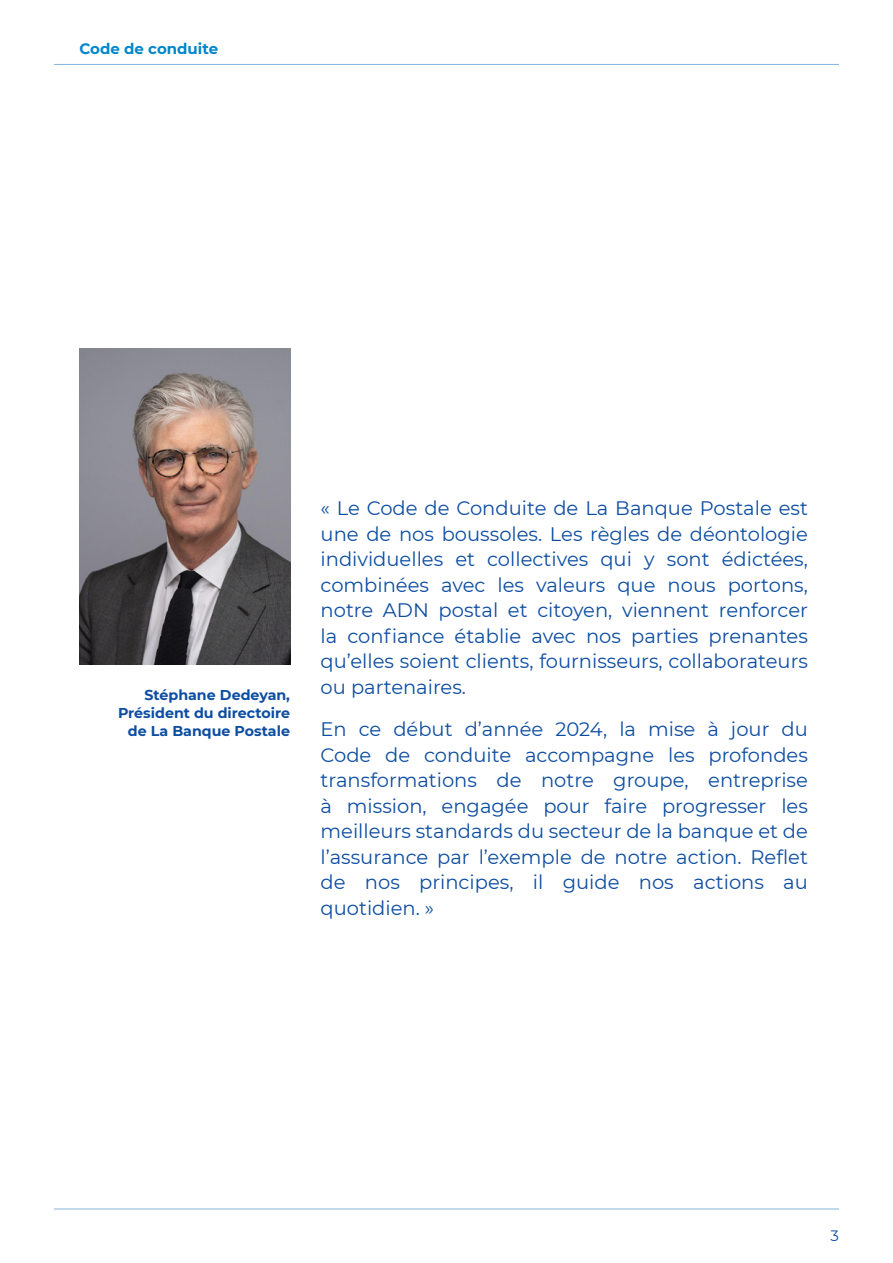
<style>
.page{position:relative;width:893px;height:1263px;background:#fff}
.page>*{position:absolute;margin:0;border:0;box-sizing:border-box;transform-origin:0 0}
.Paragraphe_Edito{font:19.5px/25.5px "Montserrat";color:#0d4da1;text-align:justify}
.t1{font:700 15px "Montserrat";color:#0086cb}
.t2{font:15px "Montserrat";color:#0d4da1}
.Paragraphe_justifié{font:700 14.25px/18px "Montserrat";color:#0d4da1;text-align:right}
</style>
<div class="page">
<hr style="left:54px;top:1209px;width:785px;height:1px;background:#87b5e1">
<hr style="left:54px;top:64px;width:785px;height:1px;background:#87b5e1">
<img style="left:80px;top:348px;width:210px;height:317px">
<p class="t1" style="left:80px;top:38px;width:140px">Code de conduite</p>
<p class="Paragraphe_justifié" style="left:118px;top:685px;width:174px">Stéphane Dedeyan,<br>Président du directoire</p>
<p class="Paragraphe_justifié" style="left:128px;top:721px;width:164px">de La Banque Postale</p>
<p class="Paragraphe_Edito" style="left:321px;top:495px;width:489px">« Le Code de Conduite de La Banque Postale est une de nos boussoles. Les règles de déontologie individuelles et collectives qui y sont édictées, combinées avec les valeurs que nous portons, notre ADN postal et citoyen, viennent renforcer la confiance établie avec nos parties prenantes qu’elles soient clients, fournisseurs, collaborateurs ou partenaires.</p>
<p class="Paragraphe_Edito" style="left:321px;top:716px;width:489px">En ce début d’année 2024, la mise à jour du Code de conduite accompagne les profondes transformations de notre groupe, entreprise à mission, engagée pour faire progresser les meilleurs standards du secteur de la banque et de l’assurance par l’exemple de notre action. Reflet de nos principes, il guide nos actions au quotidien. »</p>
<p class="t2" style="left:830px;top:1225px;width:10px">3</p>
</div>
